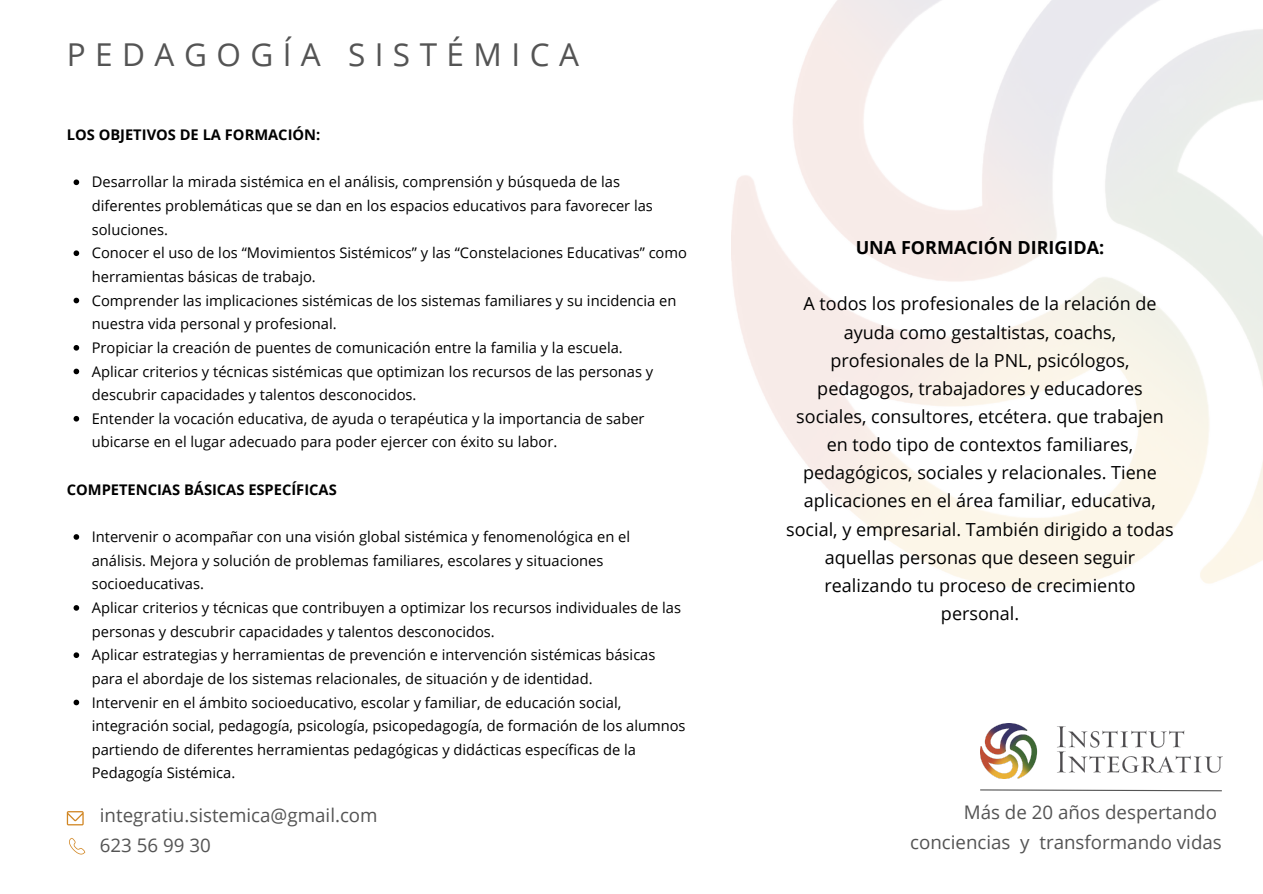
<style>
.page{position:relative;width:1263px;height:894px;background:#fff}
.page>*{position:absolute;margin:0;border:0;box-sizing:border-box;transform-origin:0 0}
.t1{font:31.5px "Open Sans";letter-spacing:.3em;color:#545454}
.t2{font:18.75px/29.7px "Open Sans";color:#545454;text-align:right}
.t3{font:18px/28.2px "Open Sans";color:#000;text-align:center}
.t4{font:700 18px "Open Sans";color:#000}
.t5{font:14.7px/23.7px "Open Sans";color:#000}
.t6{font:700 14.7px "Open Sans";color:#000}
</style>
<div class="page">
<img style="left:980px;top:723px;width:242px;height:55px">
<svg style="left:980px;top:789px;width:242px;height:2px"></svg>
<svg style="left:67px;top:811px;width:17px;height:14px"></svg>
<svg style="left:69px;top:837px;width:17px;height:16px"></svg>
<svg style="left:74px;top:179px;width:5px;height:6px"></svg>
<svg style="left:74px;top:250px;width:5px;height:6px"></svg>
<svg style="left:74px;top:297px;width:5px;height:6px"></svg>
<svg style="left:74px;top:345px;width:5px;height:5px"></svg>
<svg style="left:74px;top:368px;width:5px;height:6px"></svg>
<svg style="left:74px;top:416px;width:5px;height:5px"></svg>
<svg style="left:74px;top:534px;width:5px;height:5px"></svg>
<svg style="left:74px;top:605px;width:5px;height:5px"></svg>
<svg style="left:74px;top:652px;width:5px;height:5px"></svg>
<svg style="left:74px;top:699px;width:5px;height:6px"></svg>
<h1 class="t1" style="left:67px;top:33px;width:514px">PEDAGOGÍA SISTÉMICA</h1>
<p class="t6" style="left:67px;top:124px;width:255px">LOS OBJETIVOS DE LA FORMACIÓN:</p>
<p class="t5" style="left:92px;top:170px;width:597px">Desarrollar la mirada sistémica en el análisis, comprensión y búsqueda de las diferentes problemáticas que se dan en los espacios educativos para favorecer las soluciones.<br>Conocer el uso de los “Movimientos Sistémicos” y las “Constelaciones Educativas” como herramientas básicas de trabajo.<br>Comprender las implicaciones sistémicas de los sistemas familiares y su incidencia en nuestra vida personal y profesional.<br>Propiciar la creación de puentes de comunicación entre la familia y la escuela.<br>Aplicar criterios y técnicas sistémicas que optimizan los recursos de las personas y descubrir capacidades y talentos desconocidos.<br>Entender la vocación educativa, de ayuda o terapéutica y la importancia de saber ubicarse en el lugar adecuado para poder ejercer con éxito su labor.</p>
<p class="t6" style="left:67px;top:479px;width:271px">COMPETENCIAS BÁSICAS ESPECÍFICAS</p>
<p class="t5" style="left:92px;top:524px;width:595px">Intervenir o acompañar con una visión global sistémica y fenomenológica en el análisis. Mejora y solución de problemas familiares, escolares y situaciones socioeducativas.<br>Aplicar criterios y técnicas que contribuyen a optimizar los recursos individuales de las personas y descubrir capacidades y talentos desconocidos.<br>Aplicar estrategias y herramientas de prevención e intervención sistémicas básicas para el abordaje de los sistemas relacionales, de situación y de identidad.<br>Intervenir en el ámbito socioeducativo, escolar y familiar, de educación social, integración social, pedagogía, psicología, psicopedagogía, de formación de los alumnos partiendo de diferentes herramientas pedagógicas y didácticas específicas de la Pedagogía Sistémica.</p>
<p class="t2" style="left:100px;top:799px;width:279px;text-align:left">integratiu.sistemica@gmail.com<br>623 56 99 30</p>
<p class="t4" style="left:856px;top:235px;width:250px">UNA FORMACIÓN DIRIGIDA:</p>
<p class="t3" style="left:786px;top:289px;width:389px">A todos los profesionales de la relación de ayuda como gestaltistas, coachs, profesionales de la PNL, psicólogos, pedagogos, trabajadores y educadores sociales, consultores, etcétera. que trabajen en todo tipo de contextos familiares, pedagógicos, sociales y relacionales. Tiene aplicaciones en el área familiar, educativa, social, y empresarial. También dirigido a todas aquellas personas que deseen seguir realizando tu proceso de crecimiento personal.</p>
<p class="t2" style="left:910px;top:796px;width:313px">Más de 20 años despertando conciencias y transformando vidas</p>
</div>
